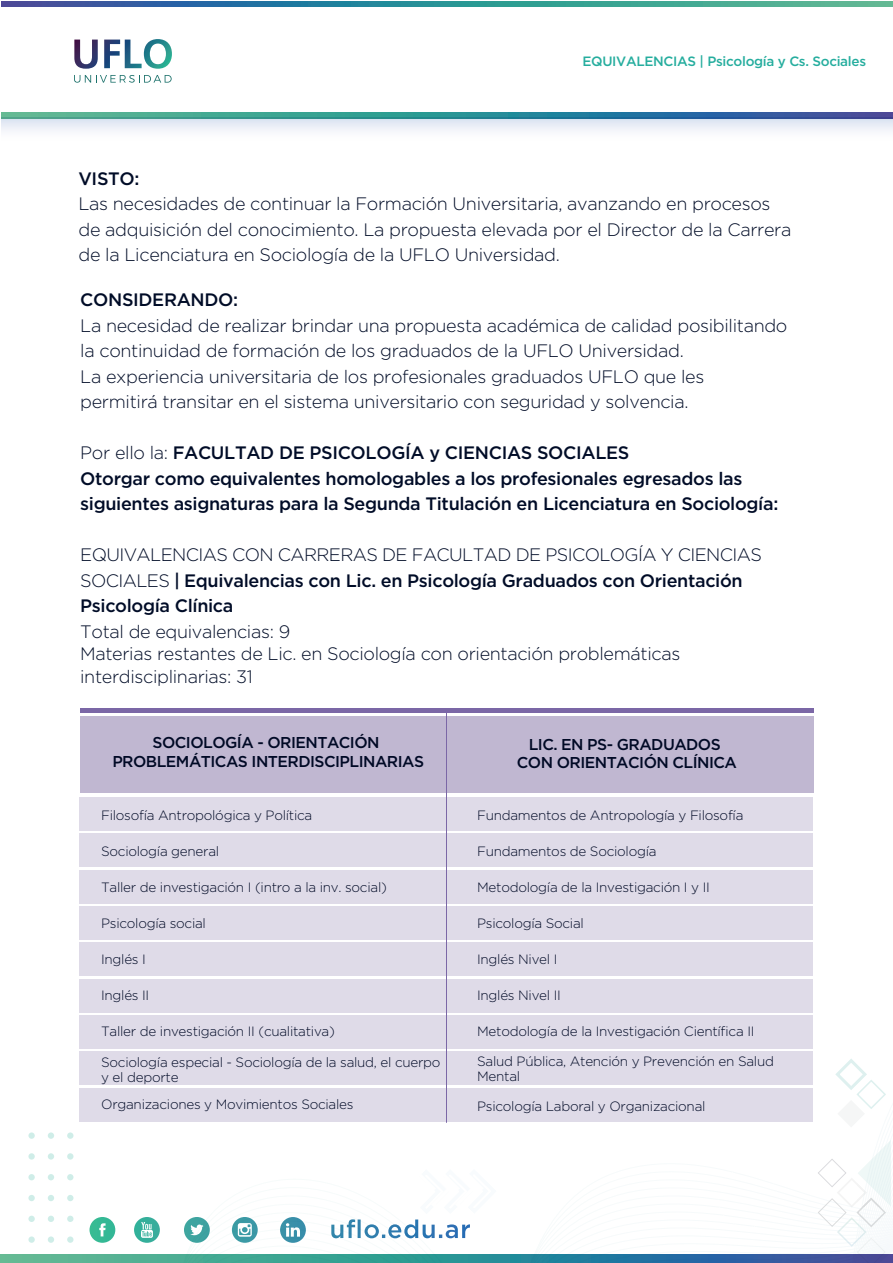
<style>
.page{position:relative;width:893px;height:1263px;background:#fff}
.page>*{position:absolute;margin:0;border:0;box-sizing:border-box;transform-origin:0 0}
.t1{font:300 18px/25.5px "Gotham";letter-spacing:-.02em;color:#000c27}
.t2{font:500 18px/25.5px "Gotham";letter-spacing:-.02em;color:#000c27}
.t3{font:500 15.75px/18.3px "Gotham";letter-spacing:-.035em;color:#000925;text-align:center}
.t4{font:300 13.5px/15px "Gotham";letter-spacing:-.02em;color:#000925}
.t5{font:500 13.5px "Gotham";letter-spacing:-.025em;color:#25ad9e}
.s1{font-weight:300}
</style>
<div class="page">
<div style="left:28px;top:1236px;width:7px;height:7px;background:#cfede8;border-radius:50%"></div>
<div style="left:28px;top:1216px;width:7px;height:6px;background:#cfede8;border-radius:50%"></div>
<div style="left:28px;top:1195px;width:7px;height:6px;background:#cfede8;border-radius:50%"></div>
<div style="left:28px;top:1174px;width:7px;height:6px;background:#cfede8;border-radius:50%"></div>
<div style="left:28px;top:1153px;width:7px;height:6px;background:#cfede8;border-radius:50%"></div>
<div style="left:28px;top:1132px;width:7px;height:7px;background:#cfede8;border-radius:50%"></div>
<div style="left:48px;top:1236px;width:6px;height:7px;background:#cfede8;border-radius:50%"></div>
<svg style="left:48px;top:1216px;width:6px;height:6px"></svg>
<svg style="left:48px;top:1195px;width:6px;height:6px"></svg>
<svg style="left:48px;top:1174px;width:6px;height:6px"></svg>
<svg style="left:48px;top:1153px;width:6px;height:6px"></svg>
<div style="left:48px;top:1132px;width:6px;height:7px;background:#cfede8;border-radius:50%"></div>
<div style="left:67px;top:1236px;width:6px;height:7px;background:#cfede8;border-radius:50%"></div>
<svg style="left:67px;top:1216px;width:6px;height:6px"></svg>
<svg style="left:67px;top:1195px;width:6px;height:6px"></svg>
<svg style="left:67px;top:1174px;width:6px;height:6px"></svg>
<svg style="left:67px;top:1153px;width:6px;height:6px"></svg>
<div style="left:67px;top:1132px;width:6px;height:7px;background:#cfede8;border-radius:50%"></div>
<svg style="left:331px;top:1059px;width:560px;height:195px"></svg>
<svg style="left:0;top:1254px;width:893px;height:9px;background:#388b98"></svg>
<svg style="left:718px;top:1168px;width:59px;height:60px"></svg>
<svg style="left:90px;top:1217px;width:216px;height:26px"></svg>
<svg style="left:74px;top:39px;width:98px;height:30px"></svg>
<svg style="left:74px;top:75px;width:98px;height:8px"></svg>
<svg style="left:1px;top:118px;width:892px;height:13px"></svg>
<svg style="left:1px;top:113px;width:892px;height:5px;background:#368896"></svg>
<svg style="left:1px;top:2px;width:892px;height:5px;background:#388a98"></svg>
<div style="left:80px;top:708px;width:733px;height:5px;background:#7b67a6"></div>
<div style="left:80px;top:716px;width:733px;height:77px;background:#c0b7d1"></div>
<div style="left:79px;top:797px;width:734px;height:34px;background:#dfdbe8"></div>
<div style="left:79px;top:833px;width:734px;height:34px;background:#dfdbe8"></div>
<div style="left:79px;top:870px;width:734px;height:33px;background:#dfdbe8"></div>
<div style="left:79px;top:906px;width:734px;height:34px;background:#dfdbe8"></div>
<div style="left:79px;top:942px;width:734px;height:34px;background:#dfdbe8"></div>
<div style="left:79px;top:979px;width:734px;height:33px;background:#dfdbe8"></div>
<div style="left:79px;top:1015px;width:734px;height:34px;background:#dfdbe8"></div>
<div style="left:79px;top:1051px;width:734px;height:34px;background:#dfdbe8"></div>
<div style="left:79px;top:1088px;width:734px;height:34px;background:#dfdbe8"></div>
<hr style="left:446px;top:708px;width:1px;height:415px;background:#7b67a6">
<p class="t5" style="left:582px;top:53px;width:285px">EQUIVALENCIAS | Psicología y Cs. Sociales</p>
<p class="t2" style="left:78px;top:165px;width:62px">VISTO:</p>
<p class="t1" style="left:78px;top:191px;width:714px">Las necesidades de continuar la Formación Universitaria, avanzando en procesos de adquisición del conocimiento. La propuesta elevada por el Director de la Carrera de la Licenciatura en Sociología de la UFLO Universidad.</p>
<p class="t2" style="left:80px;top:287px;width:159px">CONSIDERANDO:</p>
<p class="t1" style="left:80px;top:312px;width:709px">La necesidad de realizar brindar una propuesta académica de calidad posibilitando la continuidad de formación de los graduados de la UFLO Universidad.<br>La experiencia universitaria de los profesionales graduados UFLO que les<br>permitirá transitar en el sistema universitario con seguridad y solvencia.</p>
<p class="t2" style="left:80px;top:440px;width:700px"><span class="s1">Por ello la:</span> FACULTAD DE PSICOLOGÍA y CIENCIAS SOCIALES<br>Otorgar como equivalentes homologables a los profesionales egresados las siguientes asignaturas para la Segunda Titulación en Licenciatura en Sociología:</p>
<p class="t2" style="left:80px;top:542px;width:683px"><span class="s1">EQUIVALENCIAS CON CARRERAS DE FACULTAD DE PSICOLOGÍA Y CIENCIAS<br>SOCIALES</span> | Equivalencias con Lic. en Psicología Graduados con Orientación<br>Psicología Clínica</p>
<p class="t1" style="left:80px;top:620px;width:602px;line-height:22.5px">Total de equivalencias: 9<br>Materias restantes de Lic. en Sociología con orientación problemáticas interdisciplinarias: 31</p>
<p class="t3" style="left:112px;top:733px;width:313px">SOCIOLOGÍA - ORIENTACIÓN<br>PROBLEMÁTICAS INTERDISCIPLINARIAS</p>
<p class="t3" style="left:517px;top:735px;width:222px">LIC. EN PS- GRADUADOS<br>CON ORIENTACIÓN CLÍNICA</p>
<p class="t4" style="left:101px;top:807px;width:213px">Filosofía Antropológica y Política</p>
<p class="t4" style="left:101px;top:843px;width:120px">Sociología general</p>
<p class="t4" style="left:101px;top:879px;width:287px">Taller de investigación I (intro a la inv. social)</p>
<p class="t4" style="left:101px;top:915px;width:106px">Psicología social</p>
<p class="t4" style="left:101px;top:951px;width:46px">Inglés I</p>
<p class="t4" style="left:101px;top:987px;width:50px">Inglés II</p>
<p class="t4" style="left:101px;top:1023px;width:235px">Taller de investigación II (cualitativa)</p>
<p class="t4" style="left:101px;top:1055px;width:341px">Sociología especial - Sociología de la salud, el cuerpo y el deporte</p>
<p class="t4" style="left:101px;top:1097px;width:254px">Organizaciones y Movimientos Sociales</p>
<p class="t4" style="left:477px;top:807px;width:268px">Fundamentos de Antropología y Filosofía</p>
<p class="t4" style="left:477px;top:843px;width:181px">Fundamentos de Sociología</p>
<p class="t4" style="left:477px;top:879px;width:234px">Metodología de la Investigación I y II</p>
<p class="t4" style="left:477px;top:915px;width:108px">Psicología Social</p>
<p class="t4" style="left:477px;top:951px;width:82px">Inglés Nivel I</p>
<p class="t4" style="left:477px;top:987px;width:85px">Inglés Nivel II</p>
<p class="t4" style="left:477px;top:1023px;width:279px">Metodología de la Investigación Científica II</p>
<p class="t4" style="left:477px;top:1053px;width:298px">Salud Pública, Atención y Prevención en Salud<br>Mental</p>
<p class="t4" style="left:477px;top:1098px;width:230px">Psicología Laboral y Organizacional</p>
</div>
